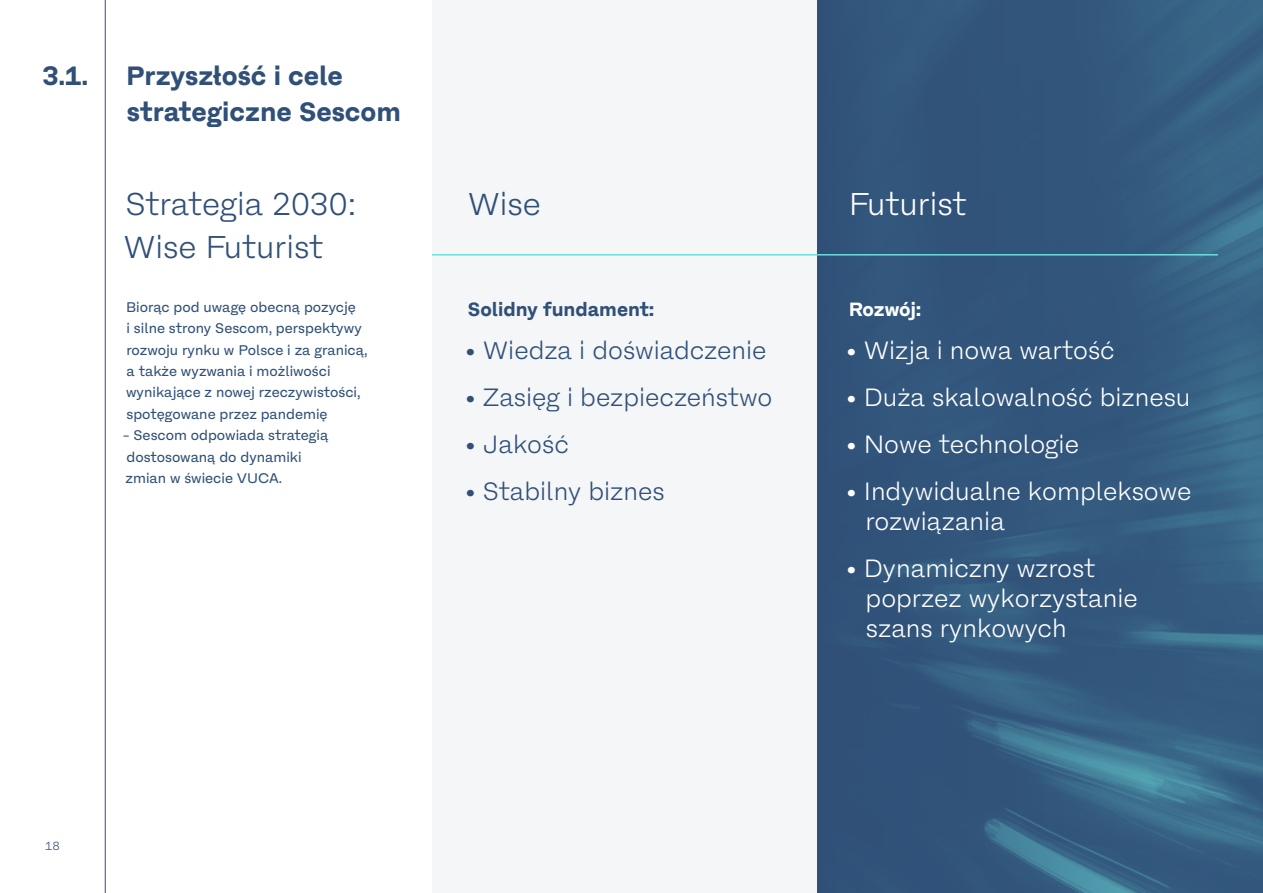
<style>
.page{position:relative;width:1263px;height:893px;background:#fff}
.page>*{position:absolute;margin:0;border:0;box-sizing:border-box;transform-origin:0 0}
.tekst_9_5_14_25{font:300 32.1px/42.9px "Fracktif";color:#305078}
.tekst_9_5_14_25-2{font:300 32.1px "Fracktif";color:#fff}
.t1{font:700 27px "Fracktif";color:#305078}
.tekst_9_5_14_25-3{font:300 25.5px/30px "Fracktif";color:#fff}
.tekst_9_5_14_25-4{font:300 25.5px "Fracktif";color:#305078}
.t2{font:700 19.5px "Fracktif";color:#305078}
.t3{font:700 19.5px "Fracktif";letter-spacing:-.005em;color:#fff}
.tekst_9_5_14_25-5{font:14.25px/21.3px "Fracktif";color:#305078}
.paginacja{font:300 12px "Fracktif";color:#305078}
</style>
<div class="page">
<div style="left:432px;top:0;width:386px;height:893px;background:#f5f6f8"></div>
<svg style="left:818px;top:0;width:445px;height:893px;background:#335a7f"></svg>
<hr style="left:818px;top:254px;width:400px;height:2px;background:#6cdedc">
<hr style="left:432px;top:254px;width:386px;height:2px;background:#6cdedc">
<hr style="left:105px;top:0;width:1px;height:893px;background:#305078">
<p class="t1" style="left:42px;top:59px;width:47px">3.1.</p>
<p class="t1" style="left:126px;top:59px;width:218px">Przyszłość i cele</p>
<p class="t1" style="left:127px;top:95px;width:276px">strategiczne Sescom</p>
<p class="tekst_9_5_14_25" style="left:123px;top:182px;width:234px">Strategia 2030:<br>Wise Futurist</p>
<p class="tekst_9_5_14_25-5" style="left:126px;top:296px;width:243px">Biorąc pod uwagę obecną pozycję<br>i silne strony Sescom, perspektywy rozwoju rynku w Polsce i za granicą, a także wyzwania i możliwości wynikające z nowej rzeczywistości, spotęgowane przez pandemię</p>
<p class="tekst_9_5_14_25-5" style="left:123px;top:425px;width:207px">- Sescom odpowiada strategią dostosowaną do dynamiki zmian w świecie VUCA.</p>
<p class="tekst_9_5_14_25" style="left:468px;top:182px;width:75px">Wise</p>
<p class="tekst_9_5_14_25-2" style="left:849px;top:185px;width:119px">Futurist</p>
<p class="t2" style="left:468px;top:297px;width:188px">Solidny fundament:</p>
<p class="tekst_9_5_14_25-4" style="left:465px;top:335px;width:303px">• Wiedza i doświadczenie</p>
<p class="tekst_9_5_14_25-4" style="left:465px;top:382px;width:309px">• Zasięg i bezpieczeństwo</p>
<p class="tekst_9_5_14_25-4" style="left:465px;top:429px;width:105px">• Jakość</p>
<p class="tekst_9_5_14_25-4" style="left:465px;top:476px;width:201px">• Stabilny biznes</p>
<p class="t3" style="left:849px;top:297px;width:74px">Rozwój:</p>
<p class="tekst_9_5_14_25-3" style="left:846px;top:335px;width:270px">• Wizja i nowa wartość</p>
<p class="tekst_9_5_14_25-3" style="left:846px;top:382px;width:346px">• Duża skalowalność biznesu</p>
<p class="tekst_9_5_14_25-3" style="left:846px;top:429px;width:235px">• Nowe technologie</p>
<p class="tekst_9_5_14_25-3" style="left:865px;top:476px;width:327px;text-indent:-20px">• Indywidualne kompleksowe rozwiązania</p>
<p class="tekst_9_5_14_25-3" style="left:865px;top:553px;width:274px;text-indent:-20px">• Dynamiczny wzrost poprzez wykorzystanie szans rynkowych</p>
<p class="paginacja" style="left:45px;top:839px;width:16px">18</p>
</div>
